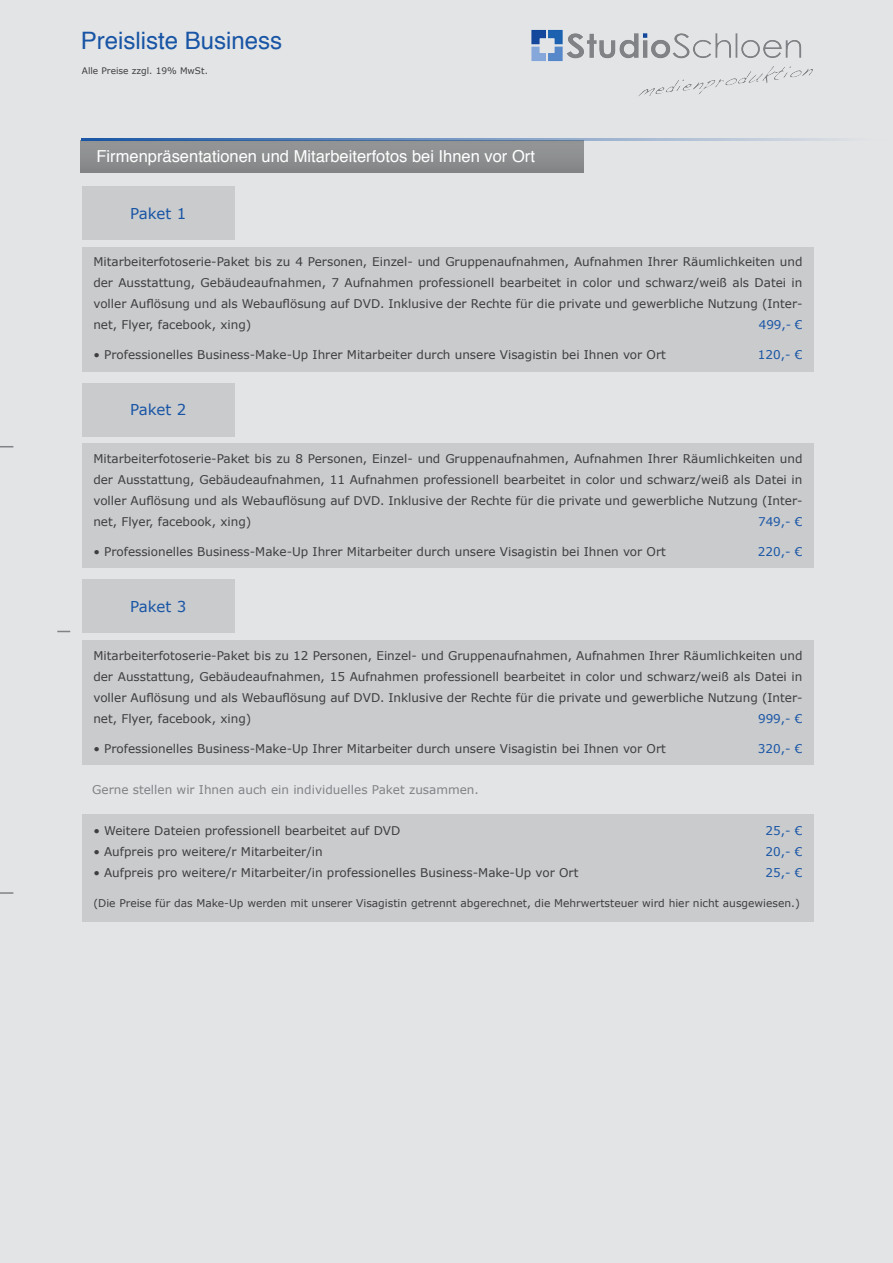
<style>
.page{position:relative;width:893px;height:1263px;background:#dddee0}
.page>*{position:absolute;margin:0;border:0;box-sizing:border-box;transform-origin:0 0}
.t1{font:24px "Helvetica";color:#1855a5}
.t2{font:16.5px "Helvetica";color:#fff}
.t3{font:15px "Verdana";letter-spacing:-.005em;color:#1855a5}
.t4{font:12px/21px "Verdana";color:#3e3e3f;text-align:justify}
.t5{font:12px "Verdana";color:#808285}
.t6{font:12px "Verdana";color:#1855a5}
.t7{font:10.65px "Verdana";color:#3e3e3f}
.t8{font:9px "Verdana";color:#3e3e3f}
</style>
<div class="page">
<svg style="left:0;top:892px;width:13px;height:2px"></svg>
<svg style="left:0;top:446px;width:13px;height:1px"></svg>
<svg style="left:57px;top:631px;width:13px;height:1px"></svg>
<div style="left:82px;top:186px;width:153px;height:54px;background:#cacbcd"></div>
<div style="left:81px;top:140px;width:503px;height:32px;background:#8e9091"></div>
<hr style="left:81px;top:138px;width:808px;height:2px;background:#1855a5">
<div style="left:82px;top:247px;width:731px;height:124px;background:#cacbcd"></div>
<div style="left:82px;top:383px;width:153px;height:53px;background:#cacbcd"></div>
<div style="left:82px;top:443px;width:731px;height:125px;background:#cacbcd"></div>
<div style="left:82px;top:579px;width:153px;height:54px;background:#cacbcd"></div>
<div style="left:82px;top:640px;width:731px;height:125px;background:#cacbcd"></div>
<div style="left:82px;top:814px;width:731px;height:108px;background:#cacbcd"></div>
<img style="left:531px;top:30px;width:282px;height:66px">
<p class="t1" style="left:81px;top:22px;width:203px">Preisliste Business</p>
<p class="t8" style="left:82px;top:65px;width:128px">Alle Preise zzgl. 19% MwSt.</p>
<p class="t2" style="left:97px;top:144px;width:440px">Firmenpräsentationen und Mitarbeiterfotos bei Ihnen vor Ort</p>
<p class="t3" style="left:130px;top:204px;width:58px">Paket 1</p>
<p class="t4" style="left:93px;top:252px;width:711px">Mitarbeiterfotoserie-Paket bis zu 4 Personen, Einzel- und Gruppenaufnahmen, Aufnahmen Ihrer Räumlichkeiten und der Ausstattung, Gebäudeaufnahmen, 7 Aufnahmen professionell bearbeitet in color und schwarz/weiß als Datei in voller Auflösung und als Webauflösung auf DVD. Inklusive der Rechte für die private und gewerbliche Nutzung (Inter&shy;net, Flyer, facebook, xing)</p>
<p class="t6" style="left:759px;top:317px;width:45px">499,- €</p>
<p class="t4" style="left:93px;top:345px;width:574px">• Professionelles Business-Make-Up Ihrer Mitarbeiter durch unsere Visagistin bei Ihnen vor Ort</p>
<p class="t6" style="left:758px;top:347px;width:46px">120,- €</p>
<p class="t3" style="left:130px;top:400px;width:58px">Paket 2</p>
<p class="t4" style="left:93px;top:448px;width:711px">Mitarbeiterfotoserie-Paket bis zu 8 Personen, Einzel- und Gruppenaufnahmen, Aufnahmen Ihrer Räumlichkeiten und der Ausstattung, Gebäudeaufnahmen, 11 Aufnahmen professionell bearbeitet in color und schwarz/weiß als Datei in voller Auflösung und als Webauflösung auf DVD. Inklusive der Rechte für die private und gewerbliche Nutzung (Inter&shy;net, Flyer, facebook, xing)</p>
<p class="t6" style="left:758px;top:514px;width:46px">749,- €</p>
<p class="t4" style="left:93px;top:541px;width:574px">• Professionelles Business-Make-Up Ihrer Mitarbeiter durch unsere Visagistin bei Ihnen vor Ort</p>
<p class="t6" style="left:758px;top:544px;width:46px">220,- €</p>
<p class="t3" style="left:130px;top:597px;width:58px">Paket 3</p>
<p class="t4" style="left:93px;top:645px;width:711px">Mitarbeiterfotoserie-Paket bis zu 12 Personen, Einzel- und Gruppenaufnahmen, Aufnahmen Ihrer Räumlichkeiten und der Ausstattung, Gebäudeaufnahmen, 15 Aufnahmen professionell bearbeitet in color und schwarz/weiß als Datei in voller Auflösung und als Webauflösung auf DVD. Inklusive der Rechte für die private und gewerbliche Nutzung (Inter&shy;net, Flyer, facebook, xing)</p>
<p class="t6" style="left:758px;top:711px;width:46px">999,- €</p>
<p class="t4" style="left:93px;top:738px;width:574px">• Professionelles Business-Make-Up Ihrer Mitarbeiter durch unsere Visagistin bei Ihnen vor Ort</p>
<p class="t6" style="left:758px;top:741px;width:46px">320,- €</p>
<p class="t5" style="left:92px;top:782px;width:388px">Gerne stellen wir Ihnen auch ein individuelles Paket zusammen.</p>
<p class="t4" style="left:93px;top:820px;width:309px">• Weitere Dateien professionell bearbeitet auf DVD</p>
<p class="t6" style="left:766px;top:823px;width:38px">25,- €</p>
<p class="t4" style="left:93px;top:841px;width:231px">• Aufpreis pro weitere/r Mitarbeiter/in</p>
<p class="t6" style="left:766px;top:844px;width:38px">20,- €</p>
<p class="t4" style="left:93px;top:862px;width:487px">• Aufpreis pro weitere/r Mitarbeiter/in professionelles Business-Make-Up vor Ort</p>
<p class="t6" style="left:766px;top:865px;width:38px">25,- €</p>
<p class="t7" style="left:93px;top:896px;width:708px">(Die Preise für das Make-Up werden mit unserer Visagistin getrennt abgerechnet, die Mehrwertsteuer wird hier nicht ausgewiesen.)</p>
</div>
